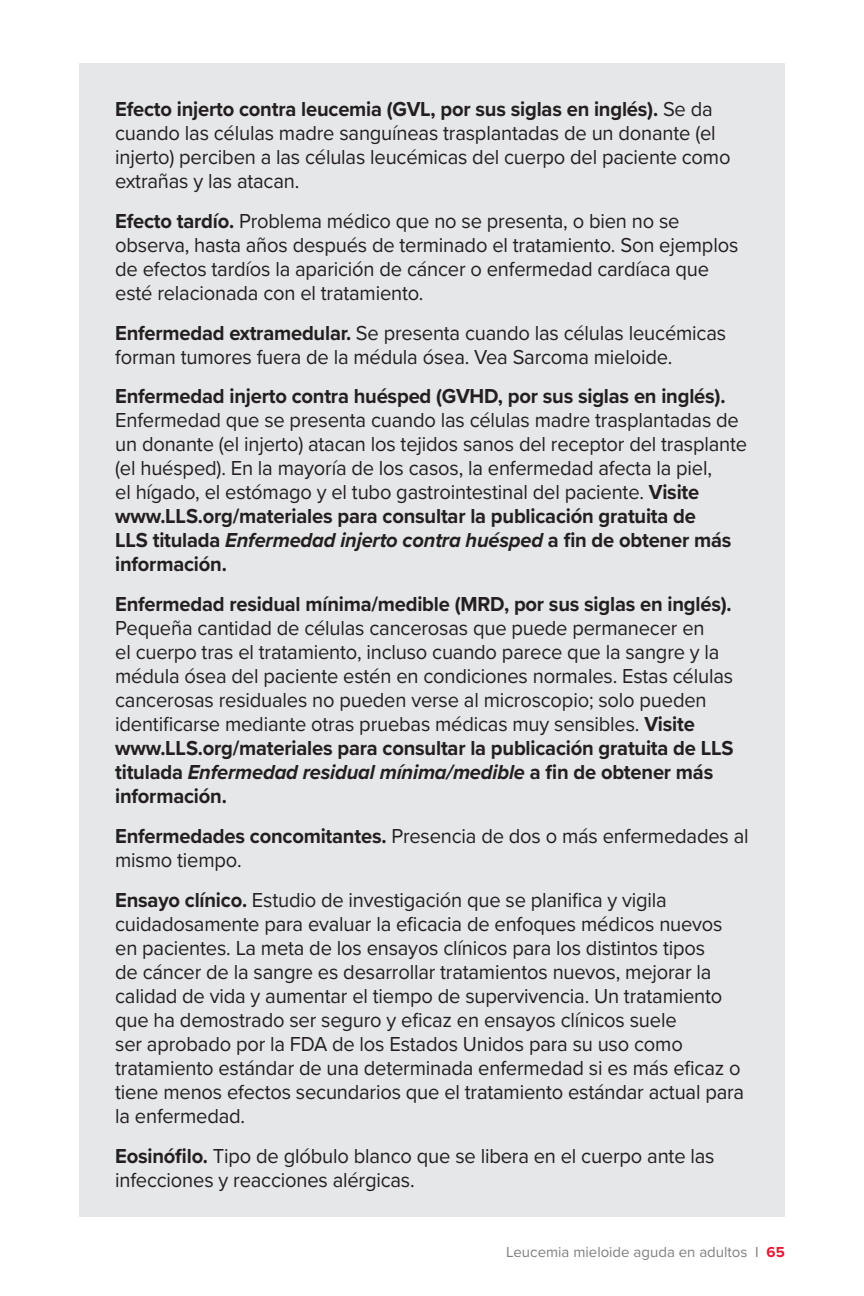
<style>
.page{position:relative;width:864px;height:1296px;background:#fff}
.page>*{position:absolute;margin:0;border:0;box-sizing:border-box;transform-origin:0 0}
.Body_text{font:21px/24px "Proxima Nova";letter-spacing:-.01em;color:#231f20;scale:.96 1}
.Body_text-2{font:700 21px/24px "Proxima Nova";letter-spacing:-.01em;color:#231f20;scale:.96 1}
.t1{font:15px "Proxima Nova";color:#7d7f82}
.s1{font-weight:700}
.s2{font-style:italic}
.s3{font-weight:700;font-style:italic}
.s4{font-weight:700;color:#e51836}
</style>
<div class="page">
<div style="left:79px;top:63px;width:706px;height:1154px;background:#e6e7e9"></div>
<p class="Body_text" style="left:115px;top:96px;width:643px"><span class="s1">Efecto injerto contra leucemia (GVL, por sus siglas en inglés).</span> Se da cuando las células madre sanguíneas trasplantadas de un donante (el injerto) perciben a las células leucémicas del cuerpo del paciente como extrañas y las atacan.</p>
<p class="Body_text" style="left:115px;top:208px;width:651px"><span class="s1">Efecto tardío.</span> Problema médico que no se presenta, o bien no se observa, hasta años después de terminado el tratamiento. Son ejemplos de efectos tardíos la aparición de cáncer o enfermedad cardíaca que esté relacionada con el tratamiento.</p>
<p class="Body_text" style="left:115px;top:320px;width:638px"><span class="s1">Enfermedad extramedular.</span> Se presenta cuando las células leucémicas forman tumores fuera de la médula ósea. Vea Sarcoma mieloide.</p>
<p class="Body_text" style="left:115px;top:384px;width:660px"><span class="s1">Enfermedad injerto contra huésped (GVHD, por sus siglas en inglés).<br></span>Enfermedad que se presenta cuando las células madre trasplantadas de un donante (el injerto) atacan los tejidos sanos del receptor del trasplante (el huésped). En la mayoría de los casos, la enfermedad afecta la piel,<br>el hígado, el estómago y el tubo gastrointestinal del paciente. <span class="s1">Visite www.LLS.org/materiales para consultar la publicación gratuita de</span></p>
<p class="Body_text-2" style="left:115px;top:528px;width:643px">LLS titulada <span class="s2">Enfermedad injerto contra huésped</span> a fin de obtener más información.</p>
<p class="Body_text" style="left:115px;top:591px;width:646px"><span class="s1">Enfermedad residual mínima/medible (MRD, por sus siglas en inglés).<br></span>Pequeña cantidad de células cancerosas que puede permanecer en<br>el cuerpo tras el tratamiento, incluso cuando parece que la sangre y la médula ósea del paciente estén en condiciones normales. Estas células cancerosas residuales no pueden verse al microscopio; solo pueden identificarse mediante otras pruebas médicas muy sensibles. <span class="s1">Visite www.LLS.org/materiales para consultar la publicación gratuita de LLS titulada</span> <span class="s3">Enfermedad residual mínima/medible</span> <span class="s1">a fin de obtener más información.</span></p>
<p class="Body_text" style="left:115px;top:823px;width:661px"><span class="s1">Enfermedades concomitantes.</span> Presencia de dos o más enfermedades al mismo tiempo.</p>
<p class="Body_text" style="left:115px;top:887px;width:657px"><span class="s1">Ensayo clínico.</span> Estudio de investigación que se planifica y vigila cuidadosamente para evaluar la eficacia de enfoques médicos nuevos en pacientes. La meta de los ensayos clínicos para los distintos tipos<br>de cáncer de la sangre es desarrollar tratamientos nuevos, mejorar la calidad de vida y aumentar el tiempo de supervivencia. Un tratamiento que ha demostrado ser seguro y eficaz en ensayos clínicos suele<br>ser aprobado por la FDA de los Estados Unidos para su uso como tratamiento estándar de una determinada enfermedad si es más eficaz o tiene menos efectos secundarios que el tratamiento estándar actual para la enfermedad.</p>
<p class="Body_text" style="left:115px;top:1143px;width:626px"><span class="s1">Eosinófilo.</span> Tipo de glóbulo blanco que se libera en el cuerpo ante las infecciones y reacciones alérgicas.</p>
<p class="t1" style="left:506px;top:1241px;width:280px">Leucemia mieloide aguda en adultos I <span class="s4">65</span></p>
</div>
